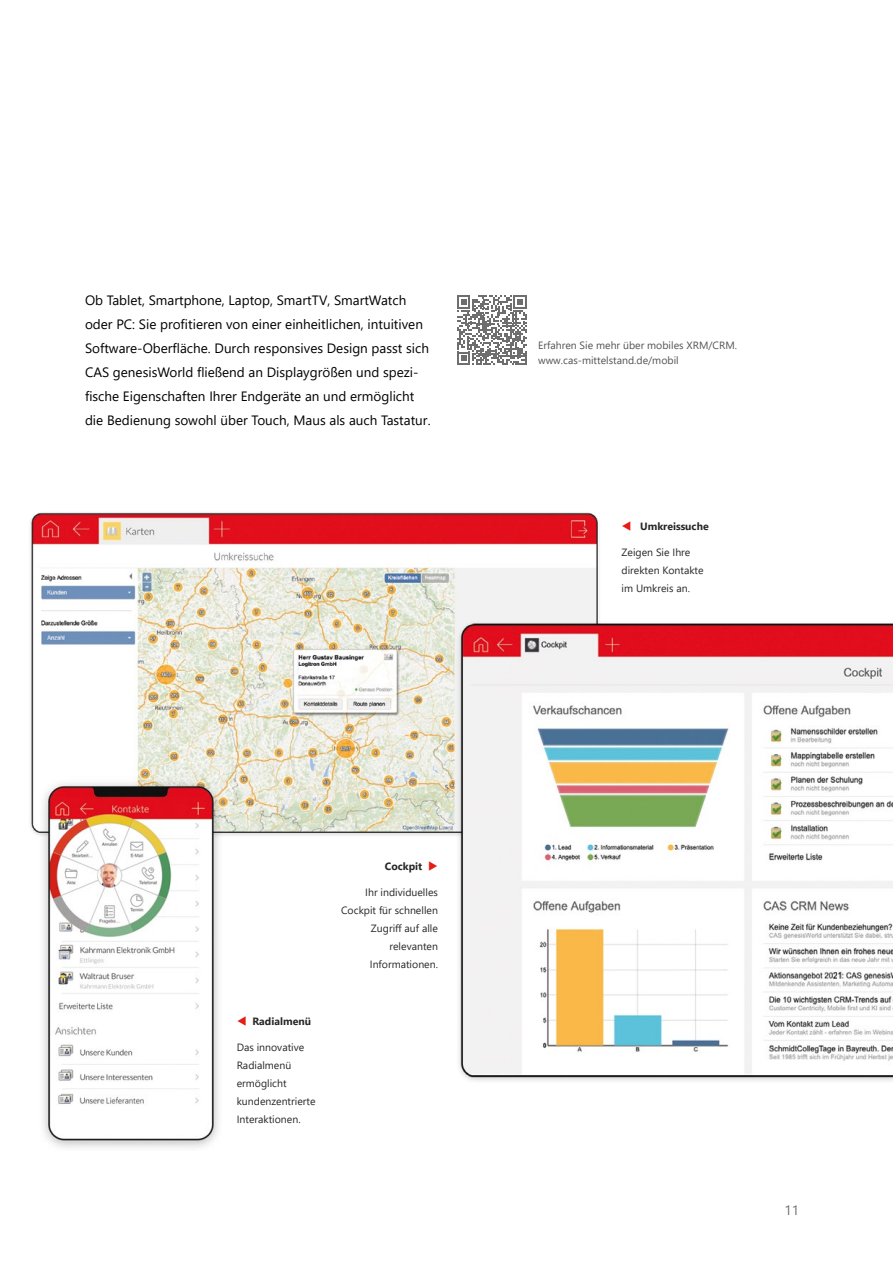
<style>
.page{position:relative;width:893px;height:1263px;background:#fff}
.page>*{position:absolute;margin:0;border:0;box-sizing:border-box;transform-origin:0 0}
.t1{font:13.5px/24px "Segoe UI";color:#000}
.t2{font:13.5px "Segoe UI";color:#6e6e6e}
.t3{font:10.5px/18px "Segoe UI";color:#272726}
.t4{font:700 10.5px "Segoe UI";color:#272726}
.s1{color:#e41e15}
</style>
<div class="page">
<img style="left:30px;top:512px;width:568px;height:324px">
<svg style="left:457px;top:295px;width:70px;height:70px"></svg>
<img style="left:30px;top:771px;width:205px;height:377px">
<img style="left:442px;top:605px;width:451px;height:476px">
<svg style="left:833px;top:970px;width:8px;height:9px"></svg>
<p class="t1" style="left:85px;top:287px;width:347px">Ob Tablet, Smartphone, Laptop, SmartTV, SmartWatch oder PC: Sie profitieren von einer einheitlichen, intuitiven Software-Oberfläche. Durch responsives Design passt sich CAS genesisWorld fließend an Displaygrößen und spezi&shy;fische Eigenschaften Ihrer Endgeräte an und ermöglicht die Bedienung sowohl über Touch, Maus als auch Tastatur.</p>
<p class="t3" style="left:538px;top:337px;width:200px;line-height:15px">Erfahren Sie mehr über mobiles XRM/CRM. www.cas-mittelstand.de/mobil</p>
<p class="t4" style="left:621px;top:516px;width:89px"><span class="s1">▼</span> Umkreissuche</p>
<p class="t3" style="left:621px;top:542px;width:84px">Zeigen Sie Ihre direkten Kontakte im Umkreis an.</p>
<p class="t4" style="left:237px;top:1011px;width:76px"><span class="s1">▼</span> Radialmenü</p>
<p class="t3" style="left:237px;top:1038px;width:80px">Das innovative<br>Radialmenü ermöglicht kundenzentrierte<br>Interaktionen.</p>
<p class="t4" style="left:385px;top:856px;width:55px">Cockpit <span class="s1">◆</span></p>
<p class="t3" style="left:341px;top:882px;width:98px;text-align:right">Ihr individuelles<br>Cockpit für schnellen<br>Zugriff auf alle relevanten<br>Informationen.</p>
<p class="t2" style="left:784px;top:1198px;width:16px">11</p>
</div>
